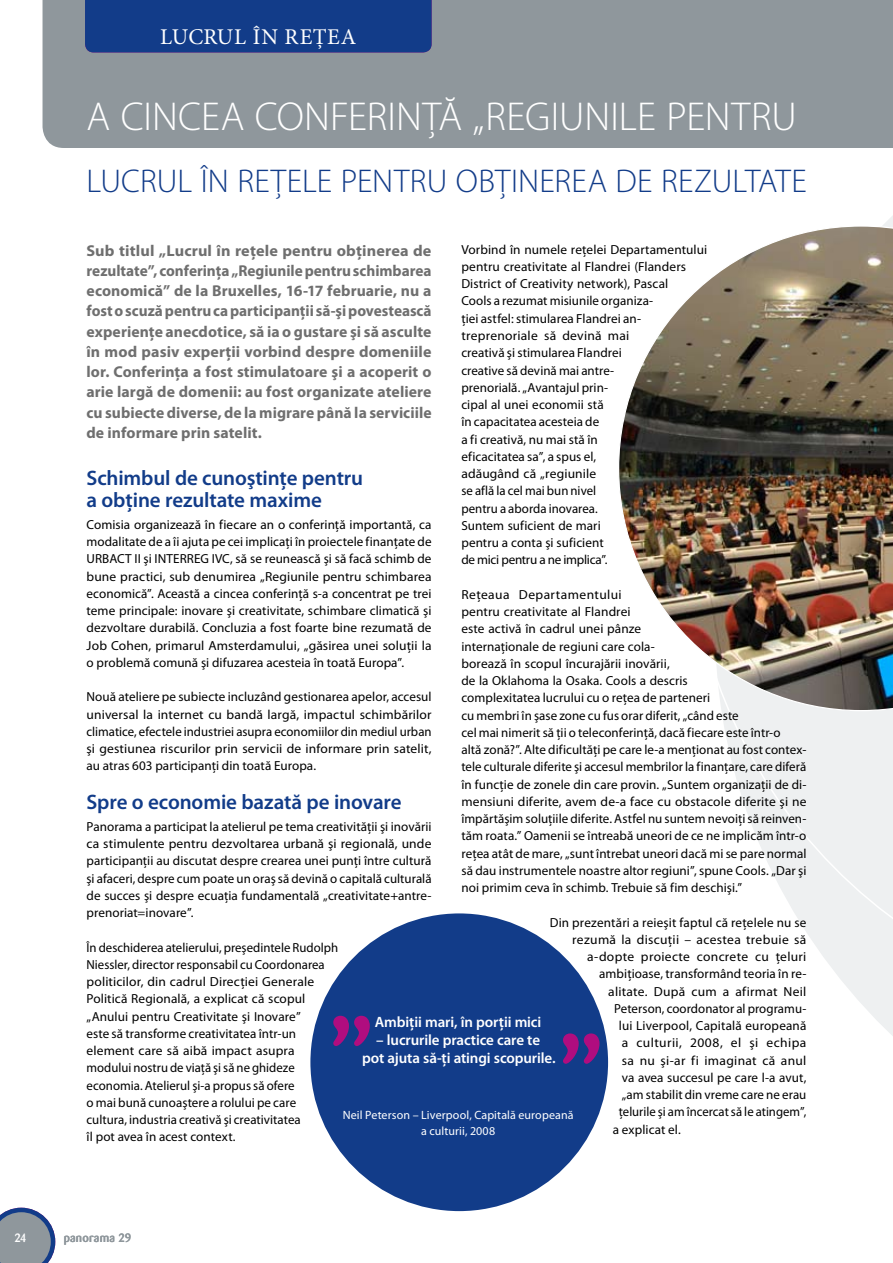
<style>
.page{position:relative;width:893px;height:1263px;background:#fff}
.page>*{position:absolute;margin:0;border:0;box-sizing:border-box;transform-origin:0 0}
.t1{font:700 100.05px "Barmeno";color:#b00d7f}
.t2{font:300 40.5px "Myriad Pro";color:#fff}
.t3{font:300 33px "Myriad Pro";letter-spacing:.005em;color:#123c89}
.t4{font:22.5px "Minion Pro";letter-spacing:.02em;color:#fff}
.t5{font:600 21px/21.8px "Myriad Pro";letter-spacing:-.005em;color:#123c89}
.t6{font:700 15.75px/20.2px "Myriad Pro";letter-spacing:.005em;color:#6f6f6f;text-align:justify}
.t7{font:600 15px/18px "Myriad Pro";letter-spacing:-.01em;color:#fff;text-align:center}
.t8{font:13.2px/17.2px "Myriad Pro";letter-spacing:.005em;color:#000;text-align:justify}
.t9{font:13.2px "Myriad Pro";letter-spacing:.035em;color:#000}
.t10{font:13.2px "Myriad Pro";letter-spacing:.025em;color:#000}
.t11{font:12px/16.5px "Myriad Pro";letter-spacing:.01em;color:#fff;text-align:center}
.t12{font:500 12px "Barmeno";letter-spacing:.02em;color:#8f979c}
.t13{font:500 12px "Barmeno";color:#fff}
</style>
<div class="page">
<svg style="left:722px;top:216px;width:171px;height:803px"></svg>
<div style="left:43px;top:0;width:849px;height:148px;background:#8f979c"></div>
<svg style="left:892px;top:0;width:1px;height:148px"></svg>
<svg style="left:0;top:1208px;width:55px;height:55px;background:#8894a3"></svg>
<div style="left:85px;top:0;width:347px;height:52px;background:#123c89"></div>
<div style="left:310px;top:913px;width:298px;height:298px;background:#123c89;border-radius:50%"></div>
<img style="left:619px;top:225px;width:274px;height:486px">
<h3 class="t4" style="left:160px;top:22px;width:197px">LUCRUL ÎN REŢEA</h3>
<h2 class="t2" style="left:87px;top:94px;width:705px">A CINCEA CONFERINŢĂ „REGIU NILE PENTRU</h2>
<h3 class="t3" style="left:87px;top:163px;width:722px">LUCRU L ÎN REŢELE PENTRU OBŢINEREA DE REZU LTATE</h3>
<p class="t8" style="left:461px;top:241px;width:247px;text-align:left">Vorbind în numele reţelei Departamentului pentru creativitate al Flandrei (Flanders<br>District of Creativity network), Pascal<br>Cools a rezumat misiunile organiza-<br>ţiei astfel: stimularea Flandrei an&shy;treprenoriale să devină mai<br>creativă şi stimularea Flandrei<br>creative să devină mai antre-<br>prenorială. „Avantajul prin-<br>cipal al unei economii stă<br>în capacitatea acesteia de<br>a fi creativă, nu mai stă în<br>eficacitatea sa”, a spus el,<br>adăugând că „regiunile<br>se află la cel mai bun nivel<br>pentru a aborda inovarea.<br>Suntem suficient de mari<br>pentru a conta şi suficient<br>de mici pentru a ne implica”.</p>
<p class="t8" style="left:461px;top:586px;width:347px;text-align:left">Reţeaua Departamentului<br>pentru creativitate al Flandrei<br>este activă în cadrul unei pânze<br>internaţionale de regiuni care cola-<br>borează în scopul încurajării inovării,<br>de la Oklahoma la Osaka. Cools a descris<br>complexitatea lucrului cu o reţea de parteneri<br>cu membri în şase zone cu fus orar diferit, „când este<br>cel mai nimerit să ţii o teleconferinţă, dacă fiecare este într-o<br>altă zonă?”. Alte dificultăţi pe care le-a menţionat au fost contex&shy;tele culturale diferite şi accesul membrilor la finanţare, care diferă în funcţie de zonele din care provin. „Suntem organizaţii de di&shy;mensiuni diferite, avem de-a face cu obstacole diferite şi ne împărtăşim soluţiile diferite. Astfel nu suntem nevoiţi să reinven&shy;tăm roata.” Oamenii se întreabă uneori de ce ne implicăm într-o reţea atât de mare, „sunt întrebat uneori dacă mi se pare normal să dau instrumentele noastre altor regiuni”, spune Cools. „Dar şi noi primim ceva în schimb. Trebuie să fim deschişi.”</p>
<p class="t8" style="left:550px;top:914px;width:258px">Din prezentări a reieşit faptul că reţelele nu se</p>
<p class="t8" style="left:572px;top:931px;width:236px">rezumă la discuţii – acestea trebuie să</p>
<p class="t8" style="left:587px;top:948px;width:221px">a-dopte proiecte concrete cu ţeluri</p>
<p class="t8" style="left:599px;top:965px;width:209px">ambiţioase, transformând teoria în re-</p>
<p class="t8" style="left:608px;top:983px;width:200px">alitate. După cum a afirmat Neil</p>
<p class="t8" style="left:614px;top:1000px;width:194px">Peterson, coordonator al programu-</p>
<p class="t8" style="left:619px;top:1017px;width:189px">lui Liverpool, Capitală europeană</p>
<p class="t9" style="left:622px;top:1036px;width:186px">a culturii, 2008, el şi echipa</p>
<p class="t10" style="left:622px;top:1053px;width:186px">sa nu şi-ar fi imaginat că anul</p>
<p class="t8" style="left:622px;top:1069px;width:186px">va avea succesul pe care l-a avut,</p>
<p class="t8" style="left:622px;top:1086px;width:186px">„am stabilit din vreme care ne erau</p>
<p class="t8" style="left:619px;top:1103px;width:189px">ţelurile şi am încercat să le atingem”,</p>
<p class="t8" style="left:613px;top:1121px;width:69px">a explicat el.</p>
<p class="t6" style="left:87px;top:240px;width:347px">Sub titlul „Lucrul în reţele pentru obţinerea de rezultate”, conferinţa „Regiunile pentru schimbarea economică” de la Bruxelles, 16-17 februarie, nu a fost o scuză pentru ca participanţii să-şi povestească experienţe anecdotice, să ia o gustare şi să asculte în mod pasiv experţii vorbind despre domeniile lor. Conferinţa a fost stimulatoare şi a acoperit o arie largă de domenii: au fost organizate ateliere cu subiecte diverse, de la migrare până la serviciile de informare prin satelit.</p>
<h3 class="t5" style="left:87px;top:468px;width:278px">Schimbul de cunoştinţe pentru a obţine rezultate maxime</h3>
<p class="t8" style="left:87px;top:516px;width:347px">Comisia organizează în fiecare an o conferinţă importantă, ca modalitate de a îi ajuta pe cei implicaţi în proiectele finanţate de URBACT II şi INTERREG IVC, să se reunească şi să facă schimb de bune practici, sub denumirea „Regiunile pentru schimbarea economică”. Această a cincea conferinţă s-a concentrat pe trei teme principale: inovare şi creativitate, schimbare climatică şi dezvoltare durabilă. Concluzia a fost foarte bine rezumată de Job Cohen, primarul Amsterdamului, „găsirea unei soluţii la o problemă comună şi difuzarea acesteia în toată Europa”.</p>
<p class="t8" style="left:87px;top:688px;width:347px">Nouă ateliere pe subiecte incluzând gestionarea apelor, accesul universal la internet cu bandă largă, impactul schimbărilor climatice, efectele industriei asupra economiilor din mediul urban şi gestiunea riscurilor prin servicii de informare prin satelit, au atras 603 participanţi din toată Europa.</p>
<h3 class="t5" style="left:87px;top:792px;width:317px">Spre o economie bazată pe inovare</h3>
<p class="t8" style="left:87px;top:818px;width:347px">Panorama a participat la atelierul pe tema creativităţii şi inovării ca stimulente pentru dezvoltarea urbană şi regională, unde participanţii au discutat despre crearea unei punţi între cultură şi afaceri, despre cum poate un oraş să devină o capitală culturală de succes şi despre ecuaţia fundamentală „creativitate+antre&shy;prenoriat=inovare”.</p>
<p class="t8" style="left:87px;top:939px;width:253px;text-align:left">În deschiderea atelierului, preşedintele Rudolph Niessler, director responsabil cu Coordonarea politicilor, din cadrul Direcţiei Generale Politică Regională, a explicat că scopul „Anului pentru Creativitate şi Inovare”<br>este să transforme creativitatea într-un element care să aibă impact asupra modului nostru de viaţă şi să ne ghideze economia. Atelierul şi-a propus să ofere<br>o mai bună cunoaştere a rolului pe care cultura, industria creativă şi creativitatea<br>îl pot avea în acest context.</p>
<h1 class="t1" style="left:328px;top:937px;width:47px">„</h1>
<p class="t7" style="left:375px;top:1014px;width:168px">Ambiţii mari, în porţii mici</p>
<p class="t7" style="left:362px;top:1032px;width:195px">– lucrurile practice care te<br>pot ajuta să-ţi atingi scopurile.</p>
<h1 class="t1" style="left:558px;top:1012px;width:47px">”</h1>
<p class="t11" style="left:343px;top:1106px;width:232px">Neil Peterson – Liverpool, Capitală europeană a culturii, 2008</p>
<p class="t13" style="left:14px;top:1231px;width:14px">24</p>
<p class="t12" style="left:64px;top:1230px;width:69px">panorama 29</p>
</div>
